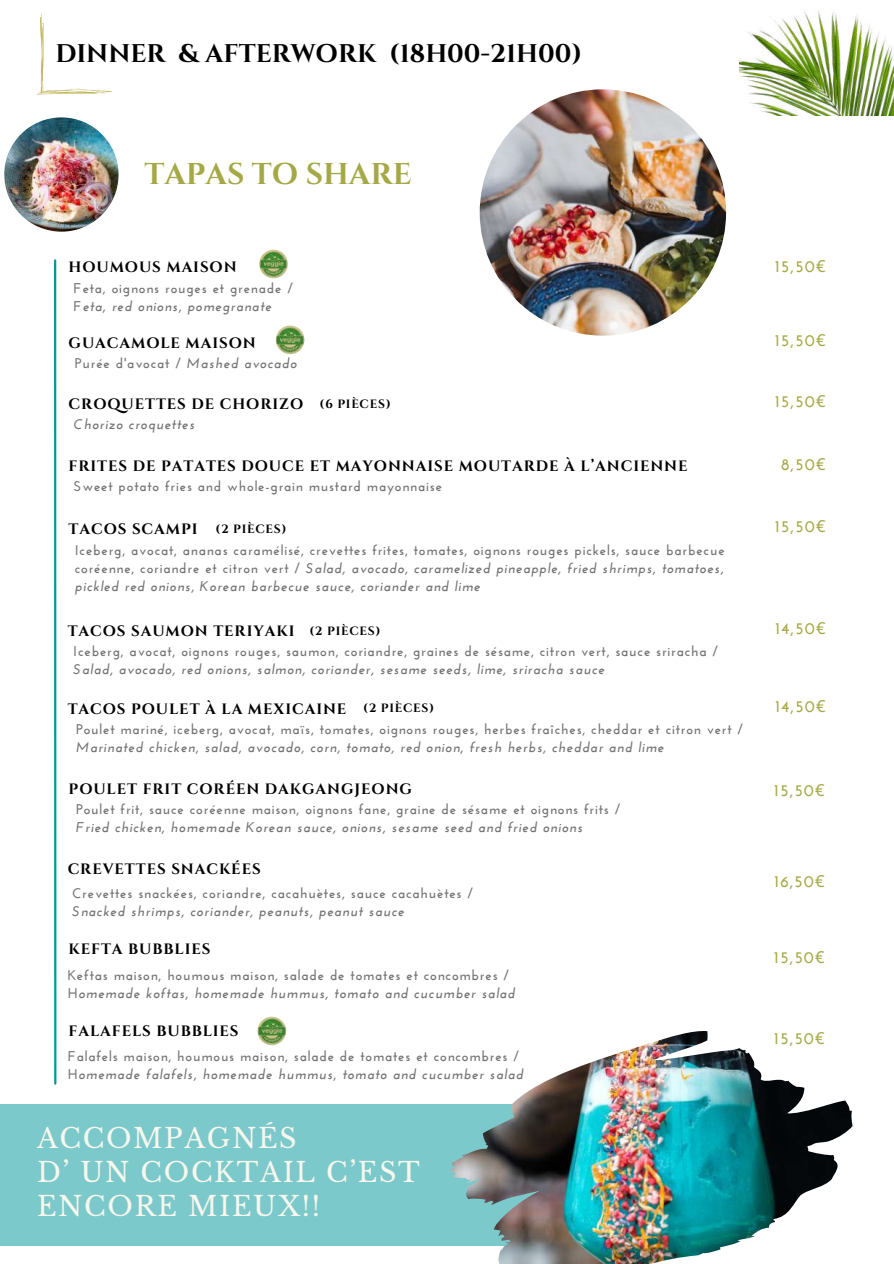
<style>
.page{position:relative;width:894px;height:1264px;background:#fff}
.page>*{position:absolute;margin:0;border:0;box-sizing:border-box;transform-origin:0 0}
.t1{font:700 30px "Cinzel";color:#a5a945}
.t2{font:27px/33.8px "Libre Baskerville";letter-spacing:.06em;color:#f8f7ed}
.t3{font:700 25.5px "Cinzel";color:#000}
.t4{font:700 16.5px "Josefin Sans";letter-spacing:.06em;color:#a5a945}
.t5{font:700 15px "Cinzel";letter-spacing:.06em;color:#000}
.t6{font:700 14.1px/18px "Josefin Sans";letter-spacing:.06em;color:#737373}
.t7{font:italic 700 14.1px "Josefin Sans";letter-spacing:.06em;color:#737373}
.t8{font:700 12px "Cinzel";letter-spacing:.06em;color:#000}
.s1{font-style:italic}
.s2{font-family:"Noto Sans";font-weight:400}
</style>
<div class="page">
<img style="left:4px;top:117px;width:114px;height:115px;border-radius:50%">
<hr style="left:54px;top:260px;width:2px;height:823px;background:#03989e">
<svg style="left:37px;top:13px;width:75px;height:81px"></svg>
<img style="left:259px;top:250px;width:29px;height:28px;border-radius:50%">
<img style="left:276px;top:325px;width:28px;height:29px;border-radius:50%">
<img style="left:479px;top:89px;width:246px;height:246px;border-radius:50%">
<img style="left:739px;top:11px;width:154px;height:104px">
<div style="left:0;top:1103px;width:602px;height:141px;background:#7cc9cc"></div>
<img style="left:450px;top:1031px;width:402px;height:232px">
<img style="left:257px;top:1016px;width:29px;height:29px;border-radius:50%">
<h3 class="t3" style="left:55px;top:37px;width:528px">DINNER &amp; AFTERWORK (18H00-21H00)</h3>
<h1 class="t1" style="left:144px;top:154px;width:269px">TAPAS TO SHARE</h1>
<p class="t5" style="left:69px;top:257px;width:169px">HOUMOUS MAISON</p>
<p class="t6" style="left:73px;top:280px;width:221px">Feta, oignons rouges et grenade /<br>F<span class="s1">eta, red onions, pomegranate</span></p>
<p class="t5" style="left:69px;top:333px;width:189px">GUACAMOLE MAISON</p>
<p class="t6" style="left:75px;top:356px;width:223px">Purée d'avocat / <span class="s1">Mashed avocado</span></p>
<p class="t5" style="left:69px;top:394px;width:236px">CROQUETTES DE CHORIZO</p>
<p class="t7" style="left:73px;top:418px;width:122px">Chorizo croquettes</p>
<p class="t8" style="left:319px;top:396px;width:73px">(6 PIÈCES)</p>
<p class="t4" style="left:775px;top:260px;width:52px">15,50<span class="s2">€</span></p>
<p class="t4" style="left:775px;top:334px;width:52px">15,50<span class="s2">€</span></p>
<p class="t4" style="left:775px;top:395px;width:52px">15,50<span class="s2">€</span></p>
<p class="t5" style="left:69px;top:456px;width:620px">FRITES DE PATATES DOUCE ET MAYONNAISE MOUTARDE À L’ANCIENNE</p>
<p class="t4" style="left:781px;top:457px;width:46px">8,50<span class="s2">€</span></p>
<p class="t6" style="left:73px;top:478px;width:370px">Sweet potato fries and whole-grain mustard mayonnaise</p>
<p class="t5" style="left:69px;top:519px;width:130px">TACOS SCAMPI</p>
<p class="t8" style="left:215px;top:521px;width:72px">(2 PIÈCES)</p>
<p class="t6" style="left:75px;top:542px;width:651px;text-align:justify">Iceberg, avocat, ananas caramélisé, crevettes frites, tomates, oignons rouges pickels, sauce barbecue coréenne, coriandre et citron vert / <span class="s1">Salad, avocado, caramelized pineapple, fried shrimps, tomatoes, pickled red onions, Korean barbecue sauce, coriander and lime</span></p>
<p class="t4" style="left:775px;top:520px;width:52px">15,50<span class="s2">€</span></p>
<p class="t5" style="left:68px;top:621px;width:228px">TACOS SAUMON TERIYAKI</p>
<p class="t4" style="left:775px;top:621px;width:52px">14,50<span class="s2">€</span></p>
<p class="t6" style="left:73px;top:644px;width:646px">Iceberg, avocat, oignons rouges, saumon, coriandre, graines de sésame, citron vert, sauce sriracha /</p>
<p class="t7" style="left:73px;top:664px;width:532px">Salad, avocado, red onions, salmon, coriander, sesame seeds, lime, sriracha sauce</p>
<p class="t8" style="left:309px;top:623px;width:72px">(2 PIÈCES)</p>
<p class="t5" style="left:68px;top:699px;width:280px">TACOS POULET À LA MEXICAINE</p>
<p class="t6" style="left:76px;top:721px;width:668px">Poulet mariné, iceberg, avocat, maïs, tomates, oignons rouges, herbes fraîches, cheddar et citron vert /</p>
<p class="t7" style="left:76px;top:741px;width:589px">Marinated chicken, salad, avocado, corn, tomato, red onion, fresh herbs, cheddar and lime</p>
<p class="t8" style="left:363px;top:700px;width:72px">(2 PIÈCES)</p>
<p class="t5" style="left:69px;top:779px;width:345px">POULET FRIT CORÉEN DAKGANGJEONG</p>
<p class="t6" style="left:76px;top:801px;width:545px">Poulet frit, sauce coréenne maison, oignons fane, graine de sésame et oignons frits /</p>
<p class="t7" style="left:76px;top:821px;width:508px">Fried chicken, homemade Korean sauce, onions, sesame seed and fried onions</p>
<p class="t5" style="left:68px;top:859px;width:194px">CREVETTES SNACKÉES</p>
<p class="t6" style="left:72px;top:885px;width:402px">Crevettes snackées, coriandre, cacahuètes, sauce cacahuètes /</p>
<p class="t7" style="left:72px;top:905px;width:333px">Snacked shrimps, coriander, peanuts, peanut sauce</p>
<p class="t5" style="left:69px;top:939px;width:143px">KEFTA BUBBLIES</p>
<p class="t6" style="left:68px;top:967px;width:449px">Keftas maison, houmous maison, salade de tomates et concombres /<br>H<span class="s1">omemade koftas, homemade hummus, tomato and cucumber salad</span></p>
<p class="t5" style="left:69px;top:1020px;width:171px">FALAFELS BUBBLIES</p>
<p class="t6" style="left:68px;top:1048px;width:457px">Falafels maison, houmous maison, salade de tomates et concombres /<br>H<span class="s1">omemade falafels, homemade hummus, tomato and cucumber salad</span></p>
<h2 class="t2" style="left:37px;top:1121px;width:384px">ACCOMPAGNÉS<br>D’ UN COCKTAIL C’EST<br>ENCORE MIEUX!!</h2>
<p class="t4" style="left:775px;top:699px;width:52px">14,50<span class="s2">€</span></p>
<p class="t4" style="left:774px;top:783px;width:52px">15,50<span class="s2">€</span></p>
<p class="t4" style="left:774px;top:874px;width:51px">16,50<span class="s2">€</span></p>
<p class="t4" style="left:774px;top:950px;width:52px">15,50<span class="s2">€</span></p>
<p class="t4" style="left:774px;top:1031px;width:52px">15,50<span class="s2">€</span></p>
</div>
